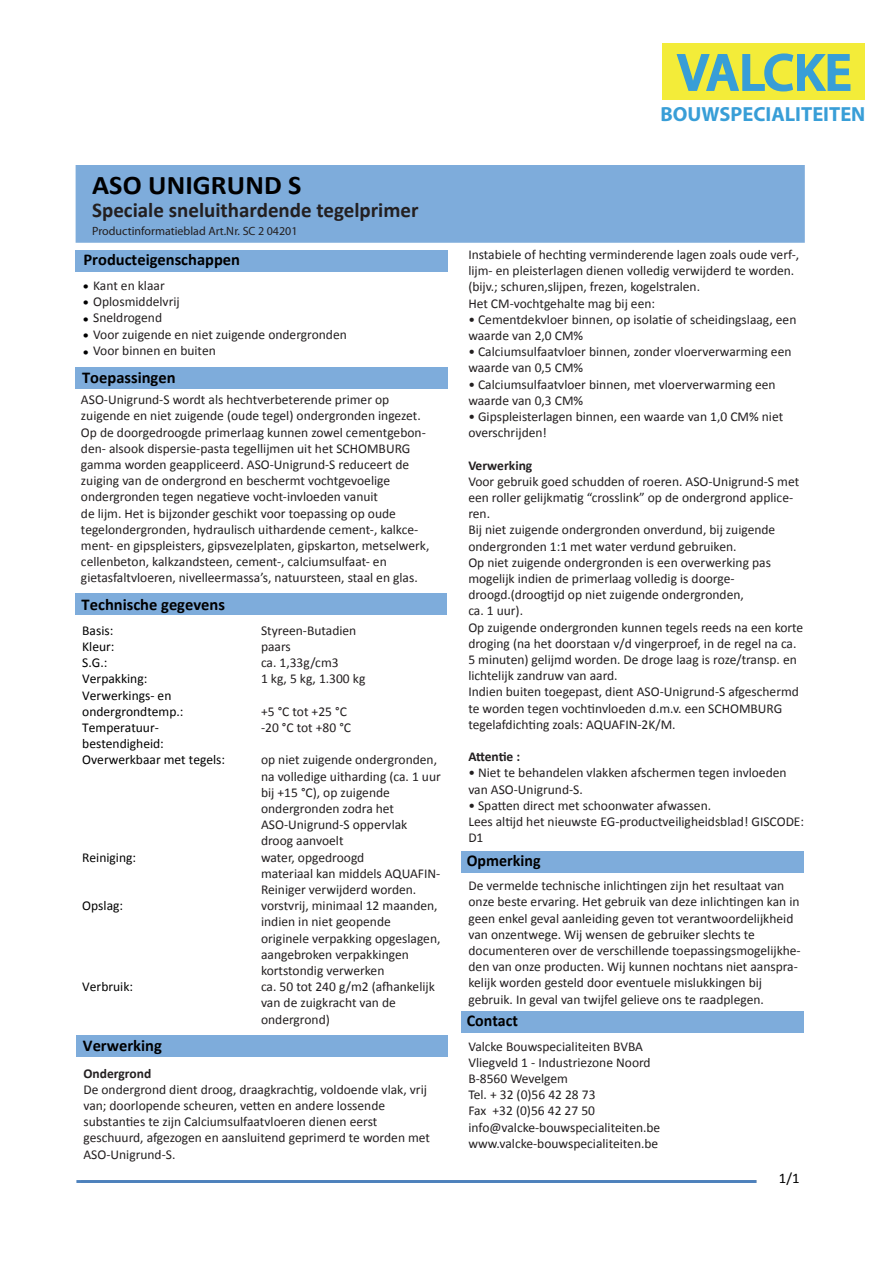
<style>
.page{position:relative;width:893px;height:1263px;background:#fff}
.page>*{position:absolute;margin:0;border:0;box-sizing:border-box;transform-origin:0 0}
.t1{font:600 52.5px "Myriad Pro";color:#389ed7}
.t2{font:700 27px "Calibri";letter-spacing:.005em;color:#000001;scale:1.04 1}
.t3{font:700 21px "Calibri";color:#231f20}
.t4{font:700 20.4px "Myriad Pro";color:#389ed7}
.t5{font:700 16.5px "Calibri";color:#000001}
.t6{font:14.7px "Calibri";color:#000001}
.t7{font:14.7px "Symbol";color:#000001}
.t8{font:13.5px/16.2px "Calibri";color:#231f20}
.t9{font:13.5px/16.2px "Calibri";color:#000001}
.t10{font:700 13.5px "Calibri";color:#231f20}
.t11{font:12px "Myriad Pro";color:#231f20}
</style>
<div class="page">
<div style="left:76px;top:166px;width:728px;height:76px;background:#7eacdb"></div>
<hr style="left:76px;top:1180px;width:680px;height:3px;background:#4c81bd">
<div style="left:75px;top:593px;width:371px;height:22px;background:#7eacdb"></div>
<div style="left:76px;top:250px;width:371px;height:21px;background:#7eacdb"></div>
<div style="left:76px;top:367px;width:371px;height:22px;background:#7eacdb"></div>
<div style="left:662px;top:43px;width:202px;height:57px;background:#f3ec39"></div>
<svg style="left:676px;top:53px;width:175px;height:39px"></svg>
<div style="left:76px;top:1036px;width:371px;height:21px;background:#7eacdb"></div>
<div style="left:461px;top:851px;width:343px;height:22px;background:#7eacdb"></div>
<div style="left:461px;top:1011px;width:343px;height:22px;background:#7eacdb"></div>
<h2 class="t2" style="left:92px;top:168px;width:203px">ASO UNIGRUND S</h2>
<p class="t11" style="left:92px;top:223px;width:207px">Productinformatieblad Art.Nr. SC 2 04201</p>
<h3 class="t3" style="left:92px;top:197px;width:328px">Speciale sneluithardende tegelprimer</h3>
<p class="t5" style="left:83px;top:249px;width:158px">Producteigenschappen</p>
<p class="t8" style="left:93px;top:277px;width:255px">Kant en klaar<br>Oplosmiddelvrij<br>Sneldrogend<br>Voor zuigende en niet zuigende ondergronden<br>Voor binnen en buiten</p>
<p class="t7" style="left:82px;top:312px;width:8px">•</p>
<p class="t7" style="left:82px;top:346px;width:8px">•</p>
<p class="t7" style="left:82px;top:329px;width:8px">•</p>
<p class="t5" style="left:82px;top:367px;width:95px">Toepassingen</p>
<p class="t8" style="left:81px;top:392px;width:350px">ASO-Unigrund-S wordt als hechtverbeterende primer op zuigende en niet zuigende (oude tegel) ondergronden ingezet.<br>Op de doorgedroogde primerlaag kunnen zowel cementgebon&shy;den- alsook dispersie-pasta tegellijmen uit het SCHOMBURG gamma worden geappliceerd. ASO-Unigrund-S reduceert de zuiging van de ondergrond en beschermt vochtgevoelige ondergronden tegen negatieve vocht-invloeden vanuit<br>de lijm. Het is bijzonder geschikt voor toepassing op oude tegelondergronden, hydraulisch uithardende cement-, kalkce&shy;ment- en gipspleisters, gipsvezelplaten, gipskarton, metselwerk, cellenbeton, kalkzandsteen, cement-, calciumsulfaat- en gietasfaltvloeren, nivelleermassa’s, natuursteen, staal en glas.</p>
<p class="t5" style="left:82px;top:594px;width:145px">Technische gegevens</p>
<p class="t9" style="left:82px;top:622px;width:144px">Basis:<br>Kleur:<br>S.G.:<br>Verpakking:<br>Verwerkings- en ondergrondtemp.:<br>Temperatuur&shy;bestendigheid:<br>Overwerkbaar met tegels:</p>
<p class="t9" style="left:82px;top:849px;width:55px">Reiniging:</p>
<p class="t9" style="left:82px;top:898px;width:42px">Opslag:</p>
<p class="t9" style="left:82px;top:979px;width:52px">Verbruik:</p>
<p class="t8" style="left:261px;top:622px;width:106px">Styreen-Butadien paars<br>ca. 1,33g/cm3<br>1 kg, 5 kg, 1.300 kg</p>
<p class="t8" style="left:261px;top:703px;width:92px">+5 °C tot +25 °C -20 °C tot +80 °C</p>
<p class="t8" style="left:261px;top:752px;width:181px">op niet zuigende ondergronden, na volledige uitharding (ca. 1 uur bij +15 °C), op zuigende ondergronden zodra het<br>ASO-Unigrund-S oppervlak droog aanvoelt<br>water, opgedroogd<br>materiaal kan middels AQUAFIN-<br>Reiniger verwijderd worden. vorstvrij, minimaal 12 maanden, indien in niet geopende originele verpakking opgeslagen, aangebroken verpakkingen kortstondig verwerken<br>ca. 50 tot 240 g/m2 (afhankelijk van de zuigkracht van de ondergrond)</p>
<p class="t5" style="left:83px;top:1035px;width:81px">Verwerking</p>
<p class="t10" style="left:83px;top:1064px;width:69px">Ondergrond</p>
<p class="t8" style="left:83px;top:1081px;width:348px">De ondergrond dient droog, draagkrachtig, voldoende vlak, vrij van; doorlopende scheuren, vetten en andere lossende substanties te zijn Calciumsulfaatvloeren dienen eerst geschuurd, afgezogen en aansluitend geprimerd te worden met ASO-Unigrund-S.</p>
<h1 class="t1" style="left:677px;top:39px;width:176px">VALCKE</h1>
<h3 class="t4" style="left:660px;top:101px;width:206px">BOUWSPECIALITEITEN</h3>
<p class="t8" style="left:468px;top:247px;width:332px">Instabiele of hechting verminderende lagen zoals oude verf-, lijm- en pleisterlagen dienen volledig verwijderd te worden. (bijv.; schuren,slijpen, frezen, kogelstralen.<br>Het CM-vochtgehalte mag bij een:</p>
<p class="t8" style="left:468px;top:311px;width:329px">• Cementdekvloer binnen, op isolatie of scheidingslaag, een waarde van 2,0 CM%</p>
<p class="t8" style="left:468px;top:344px;width:325px">• Calciumsulfaatvloer binnen, zonder vloerverwarming een waarde van 0,5 CM%</p>
<p class="t8" style="left:468px;top:376px;width:309px">• Calciumsulfaatvloer binnen, met vloerverwarming een waarde van 0,3 CM%</p>
<p class="t8" style="left:468px;top:409px;width:316px">• Gipspleisterlagen binnen, een waarde van 1,0 CM% niet overschrijden!</p>
<p class="t10" style="left:468px;top:457px;width:65px">Verwerking</p>
<p class="t8" style="left:468px;top:473px;width:336px">Voor gebruik goed schudden of roeren. ASO-Unigrund-S met een roller gelijkmatig “crosslink” op de ondergrond applice&shy;ren.<br>Bij niet zuigende ondergronden onverdund, bij zuigende ondergronden 1:1 met water verdund gebruiken.<br>Op niet zuigende ondergronden is een overwerking pas mogelijk indien de primerlaag volledig is doorge&shy;droogd.(droogtijd op niet zuigende ondergronden,<br>ca. 1 uur).<br>Op zuigende ondergronden kunnen tegels reeds na een korte droging (na het doorstaan v/d vingerproef, in de regel na ca.<br>5 minuten) gelijmd worden. De droge laag is roze/transp. en lichtelijk zandruw van aard.<br>Indien buiten toegepast, dient ASO-Unigrund-S afgeschermd te worden tegen vochtinvloeden d.m.v. een SCHOMBURG tegelafdichting zoals: AQUAFIN-2K/M.</p>
<p class="t10" style="left:468px;top:748px;width:53px">Attentie :</p>
<p class="t8" style="left:468px;top:765px;width:320px">• Niet te behandelen vlakken afschermen tegen invloeden van ASO-Unigrund-S.</p>
<p class="t8" style="left:468px;top:797px;width:337px">• Spatten direct met schoonwater afwassen.<br>Lees altijd het nieuwste EG-productveiligheidsblad! GISCODE:<br>D1</p>
<p class="t5" style="left:467px;top:850px;width:75px">Opmerking</p>
<p class="t8" style="left:468px;top:878px;width:334px">De vermelde technische inlichtingen zijn het resultaat van onze beste ervaring. Het gebruik van deze inlichtingen kan in geen enkel geval aanleiding geven tot verantwoordelijkheid van onzentwege. Wij wensen de gebruiker slechts te documenteren over de verschillende toepassingsmogelijkhe&shy;den van onze producten. Wij kunnen nochtans niet aanspra&shy;kelijk worden gesteld door eventuele mislukkingen bij gebruik. In geval van twijfel gelieve ons te raadplegen.</p>
<p class="t5" style="left:466px;top:1010px;width:53px">Contact</p>
<p class="t8" style="left:468px;top:1038px;width:193px">Valcke Bouwspecialiteiten BVBA<br>Vliegveld 1 - Industriezone Noord<br>B-8560 Wevelgem<br>Tel. + 32 (0)56 42 28 73<br>Fax +32 (0)56 42 27 50 info@valcke-bouwspecialiteiten.be www.valcke-bouwspecialiteiten.be</p>
<p class="t6" style="left:778px;top:1168px;width:22px">1/1</p>
</div>
